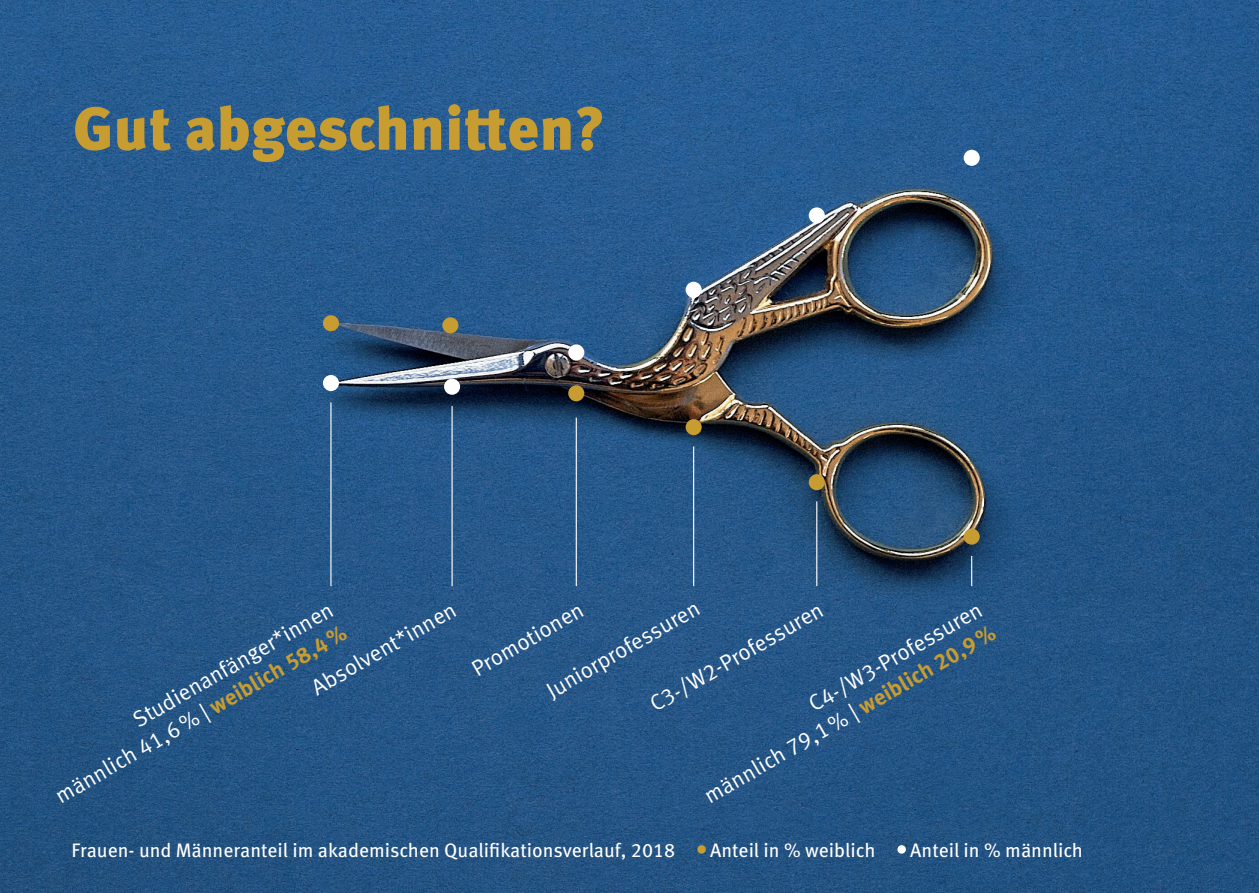
<style>
.page{position:relative;width:1259px;height:893px;background:#fff}
.page>*{position:absolute;margin:0;border:0;box-sizing:border-box;transform-origin:0 0}
.t1{font:900 60.6px "Meta OT";color:#c79c31}
.t2{font:22.5px/27px "Meta OT";color:#fff;text-align:right}
.t3{font:19.5px "Meta OT";color:#fff}
.s1{font-weight:700;color:#c79c31}
</style>
<div class="page">
<img style="left:295px;top:0;width:964px;height:893px">
<img style="left:0;top:0;width:295px;height:893px">
<div style="left:323px;top:315px;width:16px;height:16px;background:#c79c31;border-radius:50%"></div>
<div style="left:323px;top:375px;width:16px;height:16px;background:#fff;border-radius:50%"></div>
<div style="left:444px;top:379px;width:16px;height:16px;background:#fff;border-radius:50%"></div>
<div style="left:442px;top:317px;width:16px;height:16px;background:#c79c31;border-radius:50%"></div>
<div style="left:568px;top:344px;width:16px;height:16px;background:#fff;border-radius:50%"></div>
<div style="left:685px;top:282px;width:16px;height:16px;background:#fff;border-radius:50%"></div>
<div style="left:808px;top:207px;width:17px;height:16px;background:#fff;border-radius:50%"></div>
<div style="left:808px;top:474px;width:17px;height:16px;background:#c79c31;border-radius:50%"></div>
<div style="left:963px;top:529px;width:16px;height:16px;background:#c79c31;border-radius:50%"></div>
<div style="left:963px;top:150px;width:16px;height:16px;background:#fff;border-radius:50%"></div>
<div style="left:685px;top:419px;width:16px;height:16px;background:#c79c31;border-radius:50%"></div>
<div style="left:568px;top:385px;width:16px;height:16px;background:#c79c31;border-radius:50%"></div>
<hr style="left:330px;top:402px;width:1px;height:184px;background:#fff">
<hr style="left:451px;top:406px;width:2px;height:180px;background:#fff">
<hr style="left:576px;top:418px;width:1px;height:168px;background:#fff">
<hr style="left:693px;top:446px;width:1px;height:140px;background:#fff">
<hr style="left:816px;top:501px;width:1px;height:85px;background:#fff">
<hr style="left:971px;top:556px;width:1px;height:30px;background:#fff">
<div style="left:697px;top:845px;width:9px;height:9px;background:#c79c31;border-radius:50%"></div>
<div style="left:897px;top:845px;width:9px;height:9px;background:#fff;border-radius:50%"></div>
<h1 class="t1" style="left:73px;top:91px;width:534px">Gut abgeschnitten?</h1>
<p class="t2" style="left:37px;top:762px;width:334px;rotate:-30deg">Studienanfänger*innen<br>männlich 41,6% | <span class="s1">weiblich 58,4%</span></p>
<p class="t2" style="left:542px;top:681px;width:174px;rotate:-30deg">Juniorprofessuren</p>
<p class="t2" style="left:645px;top:694px;width:198px;rotate:-30deg">C3-/W2-Professuren</p>
<p class="t2" style="left:686px;top:762px;width:334px;rotate:-30deg">C4-/W3-Professuren<br>männlich 79,1% | <span class="s1">weiblich 20,9%</span></p>
<p class="t2" style="left:307px;top:678px;width:164px;rotate:-30deg">Absolvent*innen</p>
<p class="t2" style="left:467px;top:659px;width:126px;rotate:-30deg">Promotionen</p>
<p class="t3" style="left:71px;top:838px;width:605px">Frauen- und Männeranteil im akademischen Qualifikationsverlauf, 2018</p>
<p class="t3" style="left:710px;top:838px;width:167px">Anteil in % weiblich</p>
<p class="t3" style="left:910px;top:838px;width:174px">Anteil in % männlich</p>
</div>
